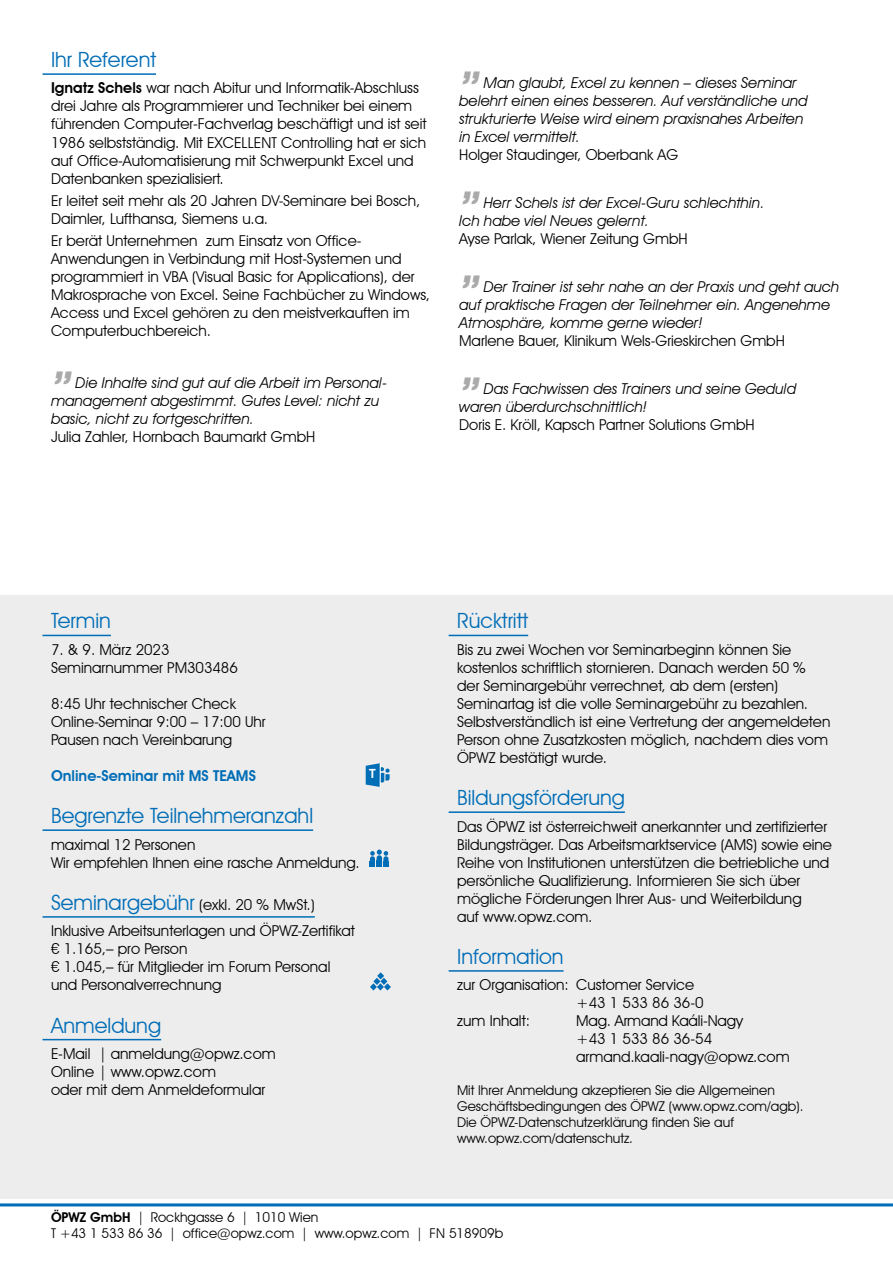
<style>
.page{position:relative;width:893px;height:1263px;background:#fff}
.page>*{position:absolute;margin:0;border:0;box-sizing:border-box;transform-origin:0 0}
.t1{font:italic 600 48px "Avant Garde IT Cby BT";color:#aaa}
.t2{font:21px "Avant Garde IT Cby BT";color:#006db7}
.t3{font:15px/18px "Avant Garde IT Cby BT";color:#000}
.t4{font:italic 15px/18px "Avant Garde IT Cby BT";color:#000}
.t5{font:600 15px "Avant Garde IT Cby BT";color:#006db7}
.t6{font:700 14.55px "Calibri";color:#fff;scale:.93 1}
.t7{font:13.5px/16.2px "Avant Garde IT Cby BT";color:#000}
.s1{font-weight:600}
.s2{font-size:21px;color:#006db7}
</style>
<div class="page">
<hr style="left:0;top:1203px;width:893px;height:3px;background:#006db7">
<div style="left:0;top:595px;width:893px;height:604px;background:#ededed"></div>
<hr style="left:43px;top:635px;width:68px;height:1px;background:#006db7">
<hr style="left:43px;top:829px;width:270px;height:2px;background:#006db7">
<hr style="left:43px;top:916px;width:272px;height:2px;background:#006db7">
<hr style="left:43px;top:1039px;width:118px;height:1px;background:#006db7">
<hr style="left:449px;top:635px;width:79px;height:1px;background:#006db7">
<hr style="left:449px;top:811px;width:176px;height:2px;background:#006db7">
<hr style="left:449px;top:970px;width:115px;height:2px;background:#006db7">
<svg style="left:366px;top:763px;width:24px;height:24px"></svg>
<svg style="left:370px;top:849px;width:18px;height:17px"></svg>
<svg style="left:370px;top:972px;width:21px;height:18px"></svg>
<hr style="left:43px;top:73px;width:113px;height:2px;background:#006db7">
<h2 class="t2" style="left:51px;top:47px;width:107px">Ihr Referent</h2>
<p class="t3" style="left:51px;top:79px;width:377px"><span class="s1">Ignatz Schels</span> war nach Abitur und Informatik-Abschluss drei Jahre als Programmierer und Techniker bei einem führenden Computer-Fachverlag beschäftigt und ist seit 1986 selbstständig. Mit EXCELLENT Controlling hat er sich auf Office-Automatisierung mit Schwerpunkt Excel und Datenbanken spezialisiert.</p>
<p class="t3" style="left:51px;top:191px;width:371px">Er leitet seit mehr als 20 Jahren DV-Seminare bei Bosch,<br>Daimler, Lufthansa, Siemens u.a.</p>
<p class="t3" style="left:51px;top:232px;width:380px">Er berät Unternehmen zum Einsatz von Office-Anwendungen in Verbindung mit Host-Systemen und programmiert in VBA (Visual Basic for Applications), der Makrosprache von Excel. Seine Fachbücher zu Windows, Access und Excel gehören zu den meistverkauften im Computerbuchbereich.</p>
<h1 class="t1" style="left:51px;top:360px;width:22px">”</h1>
<p class="t4" style="left:51px;top:374px;width:337px;text-indent:25px">Die Inhalte sind gut auf die Arbeit im Personal&shy;management abgestimmt. Gutes Level: nicht zu basic, nicht zu fortgeschritten.</p>
<p class="t3" style="left:51px;top:428px;width:266px">Julia Zahler, Hornbach Baumarkt GmbH</p>
<h1 class="t1" style="left:459px;top:60px;width:22px">”</h1>
<p class="t4" style="left:459px;top:73px;width:350px;text-indent:25px">Man glaubt, Excel zu kennen – dieses Seminar belehrt einen eines besseren. Auf verständliche und strukturierte Weise wird einem praxisnahes Arbeiten in Excel vermittelt.</p>
<p class="t3" style="left:459px;top:145px;width:220px">Holger Staudinger, Oberbank AG</p>
<h1 class="t1" style="left:459px;top:180px;width:22px">”</h1>
<p class="t4" style="left:459px;top:193px;width:307px;text-indent:25px">Herr Schels ist der Excel-Guru schlechthin.<br>Ich habe viel Neues gelernt.</p>
<p class="t3" style="left:459px;top:229px;width:230px">Ayse Parlak, Wiener Zeitung GmbH</p>
<h1 class="t1" style="left:459px;top:264px;width:22px">”</h1>
<p class="t4" style="left:459px;top:277px;width:382px;text-indent:25px">Der Trainer ist sehr nahe an der Praxis und geht auch auf praktische Fragen der Teilnehmer ein. Angenehme<br>Atmosphäre, komme gerne wieder!</p>
<p class="t3" style="left:459px;top:331px;width:327px">Marlene Bauer, Klinikum Wels-Grieskirchen GmbH</p>
<h1 class="t1" style="left:459px;top:366px;width:22px">”</h1>
<p class="t4" style="left:459px;top:379px;width:338px;text-indent:25px">Das Fachwissen des Trainers und seine Geduld waren überdurchschnittlich!</p>
<p class="t3" style="left:459px;top:415px;width:297px">Doris E. Kröll, Kapsch Partner Solutions GmbH</p>
<h2 class="t2" style="left:51px;top:608px;width:61px">Termin</h2>
<p class="t3" style="left:51px;top:640px;width:188px">7. &amp; 9. März 2023<br>Seminarnummer PM303486</p>
<p class="t3" style="left:51px;top:694px;width:216px">8:45 Uhr technischer Check<br>Online-Seminar 9:00 – 17:00 Uhr<br>Pausen nach Vereinbarung</p>
<p class="t5" style="left:51px;top:766px;width:206px">Online-Seminar mit MS TEAMS</p>
<h2 class="t2" style="left:51px;top:803px;width:264px">Begrenzte Teilnehmeranzahl</h2>
<p class="t3" style="left:51px;top:835px;width:310px">maximal 12 Personen<br>Wir empfehlen Ihnen eine rasche Anmeldung.</p>
<p class="t3" style="left:51px;top:891px;width:305px;line-height:26.5px"><span class="s2">Seminargebühr</span> (exkl. 20 % MwSt.)<br>Inklusive Arbeitsunterlagen und ÖPWZ-Zertifikat</p>
<p class="t3" style="left:51px;top:940px;width:281px">€ 1.165,– pro Person<br>€ 1.045,– für Mitglieder im Forum Personal und Personalverrechnung</p>
<h2 class="t2" style="left:51px;top:1012px;width:112px">Anmeldung</h2>
<p class="t3" style="left:51px;top:1044px;width:226px">E-Mail | anmeldung@opwz.com<br>Online | www.opwz.com<br>oder mit dem Anmeldeformular</p>
<p class="t6" style="left:369px;top:763px;width:9px">T</p>
<h2 class="t2" style="left:457px;top:608px;width:73px">Rücktritt</h2>
<p class="t3" style="left:457px;top:640px;width:375px">Bis zu zwei Wochen vor Seminarbeginn können Sie kostenlos schriftlich stornieren. Danach werden 50 % der Seminargebühr verrechnet, ab dem (ersten)<br>Seminartag ist die volle Seminargebühr zu bezahlen.<br>Selbstverständlich ist eine Vertretung der angemeldeten Person ohne Zusatzkosten möglich, nachdem dies vom ÖPWZ bestätigt wurde.</p>
<h2 class="t2" style="left:457px;top:785px;width:169px">Bildungsförderung</h2>
<p class="t3" style="left:457px;top:817px;width:376px">Das ÖPWZ ist österreichweit anerkannter und zertifizierter Bildungsträger. Das Arbeitsmarktservice (AMS) sowie eine Reihe von Institutionen unterstützen die betriebliche und persönliche Qualifizierung. Informieren Sie sich über mögliche Förderungen Ihrer Aus- und Weiterbildung<br>auf www.opwz.com.</p>
<h2 class="t2" style="left:457px;top:943px;width:108px">Information</h2>
<p class="t3" style="left:457px;top:976px;width:239px">zur Organisation: Customer Service</p>
<p class="t3" style="left:576px;top:994px;width:129px">+43 1 533 86 36-0</p>
<p class="t3" style="left:457px;top:1012px;width:74px">zum Inhalt:</p>
<p class="t3" style="left:576px;top:1012px;width:215px">Mag. Armand Kaáli-Nagy<br>+43 1 533 86 36-54 armand.kaali-nagy@opwz.com</p>
<p class="t7" style="left:457px;top:1082px;width:348px">Mit Ihrer Anmeldung akzeptieren Sie die Allgemeinen Geschäftsbedingungen des ÖPWZ (www.opwz.com/agb).<br>Die ÖPWZ-Datenschutzerklärung finden Sie auf www.opwz.com/datenschutz.</p>
<p class="t7" style="left:51px;top:1209px;width:454px"><span class="s1">ÖPWZ GmbH</span> | Rockhgasse 6 | 1010 Wien<br>T +43 1 533 86 36 | office@opwz.com | www.opwz.com | FN 518909b</p>
</div>
